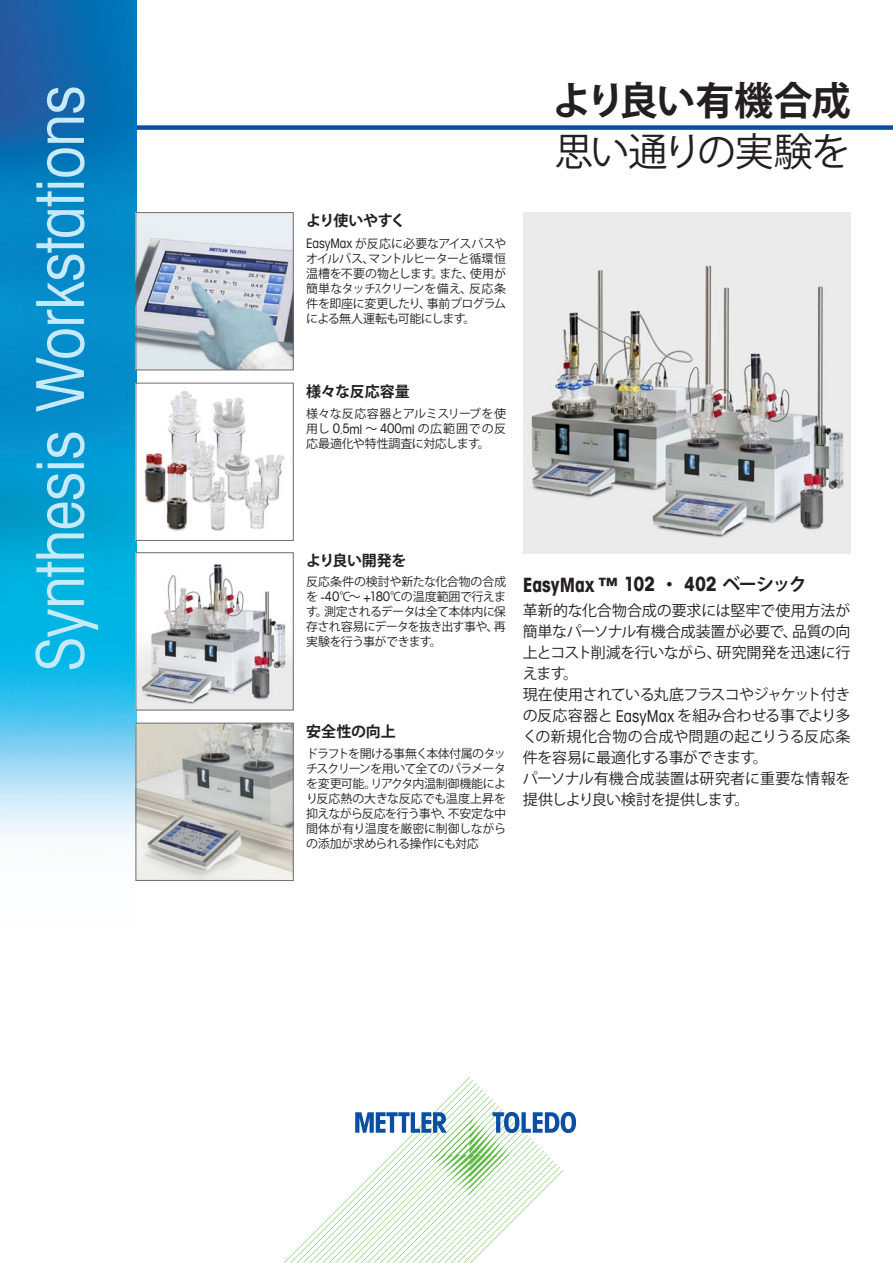
<style>
.page{position:relative;width:893px;height:1263px;background:#fff}
.page>*{position:absolute;margin:0;border:0;box-sizing:border-box;transform-origin:0 0}
.t1{font:condensed 66px "Avant Garde Com";letter-spacing:-.01em;color:#c6eafa}
.t2{font:700 39px "Koz Go Pro";letter-spacing:-.03em;color:#231f20}
.t3{font:39px "Koz Go Pro";letter-spacing:-.035em;color:#231f20}
.t4{font:700 condensed 19.8px "Avant Garde Com";letter-spacing:-.01em;color:#231f20}
.t5{font:15px/21px "Koz Go Pro";letter-spacing:-.02em;color:#231f20}
.t6{font:700 15px "Koz Go Pro";letter-spacing:-.02em;color:#231f20}
.t7{font:700 15px "Koz Go Pro";letter-spacing:-.045em;color:#231f20}
.t8{font:12px/15px "Koz Go Pro";letter-spacing:-.04em;color:#231f20;text-align:justify}
.s1{font-family:"Avant Garde Com";font-stretch:condensed;font-size:13.2px}
.s2{font-family:"Koz Go Pro";font-stretch:normal;font-size:18px}
.s3{font-family:"Avant Garde Com";font-stretch:condensed;font-size:16.5px}
</style>
<div class="page">
<div style="left:111px;top:125px;width:782px;height:5px;background:#0a4fa2"></div>
<svg style="left:284px;top:1077px;width:292px;height:186px"></svg>
<img style="left:0;top:0;width:136px;height:881px">
<img style="left:523px;top:212px;width:327px;height:341px">
<img style="left:138px;top:214px;width:153px;height:154px">
<div style="left:136px;top:212px;width:157px;height:158px;border:1px solid #6c6d70"></div>
<img style="left:138px;top:564px;width:153px;height:144px">
<img style="left:138px;top:725px;width:153px;height:154px">
<div style="left:136px;top:723px;width:157px;height:158px;border:1px solid #6c6d70"></div>
<img style="left:144px;top:391px;width:141px;height:140px">
<div style="left:136px;top:383px;width:157px;height:158px;border:1px solid #6c6d70"></div>
<h1 class="t1" style="left:19px;top:671px;width:587px;rotate:-90deg">Synthesis Workstations</h1>
<p class="t7" style="left:306px;top:211px;width:101px">より使いやすく</p>
<p class="t8" style="left:306px;top:236px;width:201px"><span class="s1">EasyMax</span> が反応に必要なアイスバスやオイルバス、マントルヒーターと循環恒温槽を不要の物とします。また、使用が簡単なタッチｽクリーンを備え、反応条件を即座に変更したり、事前プログラムによる無人運転も可能にします。</p>
<p class="t6" style="left:306px;top:381px;width:105px">様々な反応容量</p>
<p class="t8" style="left:306px;top:406px;width:201px">様々な反応容器とアルミスリーブを使用し <span class="s1">0.5ml</span> ～ <span class="s1">400ml</span> の広範囲での反応最適化や特性調査に対応します。</p>
<h2 class="t2" style="left:553px;top:76px;width:299px">より良い有機合成</h2>
<h2 class="t3" style="left:555px;top:127px;width:297px">思い通りの実験を</h2>
<p class="t6" style="left:306px;top:551px;width:102px">より良い開発を</p>
<p class="t8" style="left:306px;top:574px;width:201px">反応条件の検討や新たな化合物の合成を <span class="s1">-40</span>℃～ <span class="s1">+180</span>℃の温度範囲で行えます。測定されるデータは全て本体内に保存され容易にデータを抜き出す事や、再実験を行う事ができます。</p>
<p class="t6" style="left:306px;top:722px;width:91px">安全性の向上</p>
<p class="t8" style="left:306px;top:746px;width:201px">ドラフトを開ける事無く本体付属のタッチスクリーンを用いて全てのパラメータを変更可能。リアクタ内温制御機能により反応熱の大きな反応でも温度上昇を抑えながら反応を行う事や、不安定な中間体が有り温度を厳密に制御しながらの添加が求められる操作にも対応</p>
<h3 class="t4" style="left:523px;top:572px;width:285px">EasyMax ™ 102 <span class="s2">・</span> 402 <span class="s2">ベーシック</span></h3>
<p class="t5" style="left:523px;top:600px;width:329px">革新的な化合物合成の要求には堅牢で使用方法が簡単なパーソナル有機合成装置が必要で、品質の向上とコスト削減を行いながら、研究開発を迅速に行えます。<br>現在使用されている丸底フラスコやジャケット付きの反応容器と <span class="s3">EasyMax</span> を組み合わせる事でより多くの新規化合物の合成や問題の起こりうる反応条件を容易に最適化する事ができます。<br>パーソナル有機合成装置は研究者に重要な情報を提供しより良い検討を提供します。</p>
</div>
